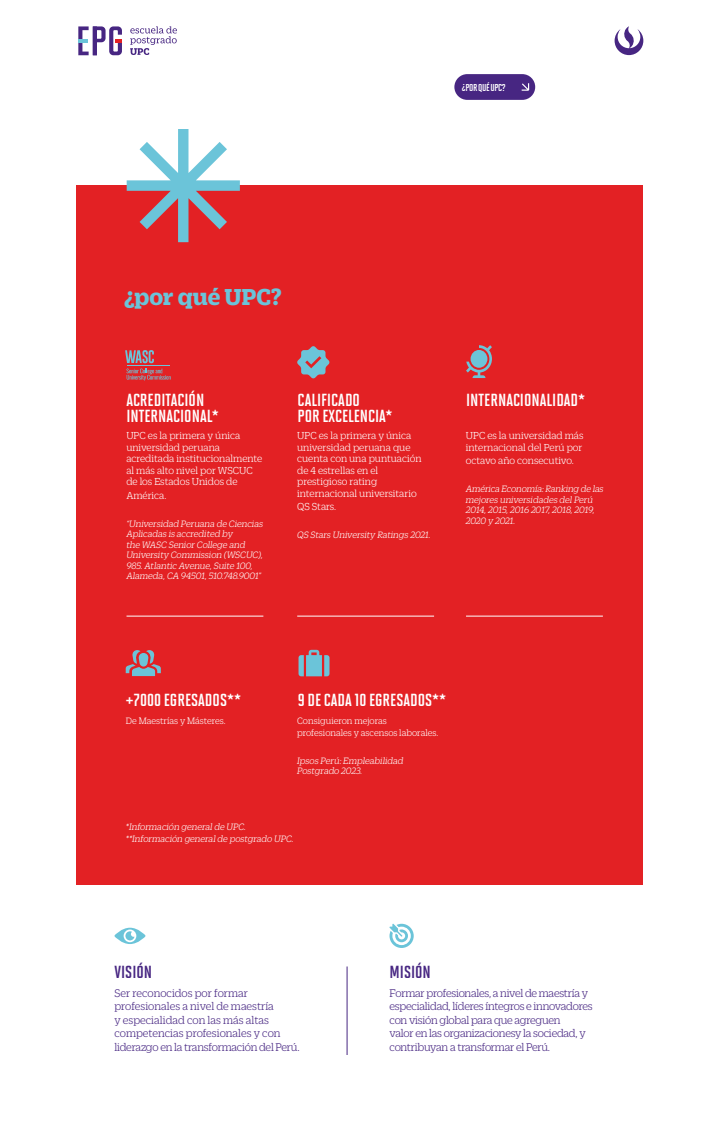
<style>
.page{position:relative;width:720px;height:1125px;background:#fff}
.page>*{position:absolute;margin:0;border:0;box-sizing:border-box;transform-origin:0 0}
.t1{font:700 25px "Zizou Slab";color:#6bc4d9}
.t2{font:17.5px/16px "Solano Gothic MVB Std Bd Cap";color:#fff}
.t3{font:17.5px "Solano Gothic MVB Std Bd Cap";color:#472682}
.t4{font:300 12px/13.5px "Zizou Slab";letter-spacing:-.02em;color:#472682}
.t5{font:300 12px/13.5px "Zizou Slab";color:#472682}
.t6{font:300 11px/11.5px "Zizou Slab";color:#fff}
.t7{font:italic 300 10px/10.5px "Zizou Slab";color:#fff}
.t8{font:300 10px/11.2px "Zizou Slab";color:#fff}
.t9{font:10px "Solano Gothic MVB Std Bd Cap";letter-spacing:-.035em;color:#fff}
</style>
<div class="page">
<svg style="left:615px;top:26px;width:28px;height:29px"></svg>
<svg style="left:130px;top:26px;width:47px;height:29px"></svg>
<svg style="left:78px;top:26px;width:44px;height:29px"></svg>
<div style="left:77px;top:185px;width:566px;height:700px;background:#e32124"></div>
<svg style="left:127px;top:129px;width:113px;height:113px"></svg>
<svg style="left:297px;top:346px;width:33px;height:33px"></svg>
<svg style="left:466px;top:345px;width:26px;height:33px"></svg>
<svg style="left:126px;top:650px;width:35px;height:26px"></svg>
<svg style="left:299px;top:650px;width:31px;height:26px"></svg>
<hr style="left:127px;top:616px;width:136px;height:1px;background:#fff">
<hr style="left:297px;top:616px;width:137px;height:1px;background:#fff">
<hr style="left:466px;top:616px;width:137px;height:1px;background:#fff">
<svg style="left:127px;top:369px;width:44px;height:11px"></svg>
<hr style="left:127px;top:366px;width:42px;height:1px;background:#6bc4d9">
<svg style="left:125px;top:350px;width:29px;height:13px"></svg>
<div style="left:454px;top:74px;width:81px;height:26px;background:#472682;border-radius:13px"></div>
<svg style="left:522px;top:83px;width:7px;height:8px"></svg>
<hr style="left:347px;top:967px;width:1px;height:88px;background:#472682">
<svg style="left:114px;top:928px;width:32px;height:16px"></svg>
<svg style="left:389px;top:924px;width:25px;height:24px"></svg>
<h1 class="t1" style="left:124px;top:280px;width:159px">¿por qué UPC?</h1>
<p class="t9" style="left:462px;top:82px;width:45px">¿PORQUÉUPC?</p>
<h2 class="t2" style="left:126px;top:392px;width:94px">ACREDITACIÓN<br>INTERNACIONAL*</h2>
<h2 class="t2" style="left:298px;top:392px;width:97px">CALIFICADO<br>POREXCELENCIA*</h2>
<h2 class="t2" style="left:466px;top:392px;width:121px">INTERNACIONALIDAD*</h2>
<p class="t6" style="left:126px;top:429px;width:138px">UPC es la primera y única universidad peruana acreditada institucionalmente al más alto nivel por WSCUC de los Estados Unidos de</p>
<p class="t6" style="left:126px;top:489px;width:42px">América.</p>
<p class="t7" style="left:126px;top:518px;width:138px">“Universidad Peruana de Ciencias<br>Aplicadas is accredited by<br>the WASC Senior College and<br>University Commission (WSCUC ,(<br>985. Atlantic Avenue, Suite 100,<br>Alameda, CA 94501, 510.748.9001“</p>
<p class="t6" style="left:297px;top:429px;width:126px">UPC es la primera y única universidad peruana que cuenta con una puntuación de 4 estrellas en el prestigioso rating internacional universitario</p>
<p class="t6" style="left:297px;top:500px;width:41px">QS Stars.</p>
<p class="t7" style="left:297px;top:529px;width:135px">QS Stars University Ratings 2021.</p>
<p class="t6" style="left:466px;top:429px;width:119px">UPC es la universidad más internacional del Perú por</p>
<p class="t6" style="left:466px;top:454px;width:109px">octavo año consecutivo.</p>
<p class="t7" style="left:466px;top:483px;width:139px">América Economía: Ranking de las mejores universidades del Perú<br>2014, 2015, 2016 2017, 2018, 2019,<br>2020 y 2021.</p>
<h2 class="t2" style="left:126px;top:692px;width:116px">+7000EGRESADOS **</h2>
<p class="t8" style="left:126px;top:715px;width:101px">De Maestrías y Másteres.</p>
<h2 class="t2" style="left:298px;top:692px;width:150px">DE9 CADA10EGRESADOS **</h2>
<p class="t8" style="left:297px;top:715px;width:143px">Consiguieron mejoras profesionales y ascensos laborales.</p>
<p class="t7" style="left:297px;top:754px;width:108px">Ipsos Perú: Empleabilidad<br>Postgrado 2023.</p>
<p class="t7" style="left:126px;top:821px;width:169px;line-height:12px">*Información general de UPC. **Información general de postgrado UPC.</p>
<h2 class="t3" style="left:114px;top:962px;width:39px">VISIÓN</h2>
<p class="t5" style="left:114px;top:985px;width:187px">Ser reconocidos por formar profesionales a nivel de maestría<br>y especialidad con las más altas competencias profesionales y con liderazgo en la transformación del Perú.</p>
<p class="t4" style="left:390px;top:985px;width:205px">Formar profesionales a, nivel de maestría y especialidad, líderes íntegros e innovadores con visión global para que agreguen<br>valor en las organizacionesy la sociedad y, contribuyan a transformar el Perú.</p>
<h2 class="t3" style="left:390px;top:962px;width:43px">MISIÓN</h2>
</div>
